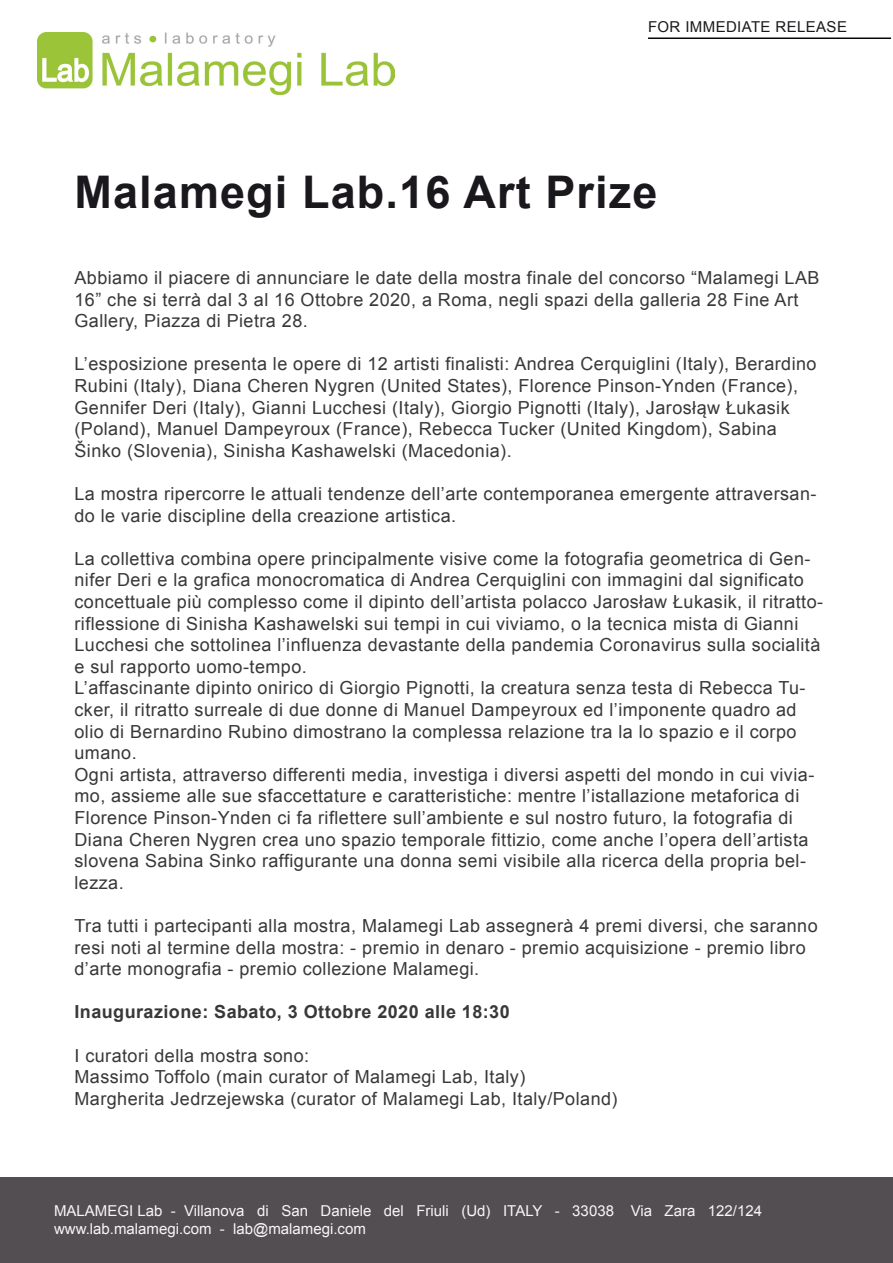
<style>
.page{position:relative;width:893px;height:1263px;background:#fff}
.page>*{position:absolute;margin:0;border:0;box-sizing:border-box;transform-origin:0 0}
.t1{font:700 45px "Arial";letter-spacing:.025em;color:#1a181c}
.t2{font:18px/21.6px "Arial";letter-spacing:.025em;color:#38383a}
.t3{font:700 18px "Arial";letter-spacing:.025em;color:#38383a}
.t4{font:15px "Arial";color:#f8f6f6}
.t5{font:15px "Arial";letter-spacing:.025em;color:#1a181c}
</style>
<div class="page">
<div style="left:0;top:1178px;width:893px;height:85px;background:#534e52"></div>
<hr style="left:648px;top:38px;width:243px;height:1px;background:#040809">
<img style="left:38px;top:32px;width:356px;height:62px">
<p class="t5" style="left:648px;top:17px;width:200px">FOR IMMEDIATE RELEASE</p>
<p class="t1" style="left:74px;top:163px;width:585px">Malamegi Lab.16 Art Prize</p>
<p class="t2" style="left:74px;top:267px;width:746px">Abbiamo il piacere di annunciare le date della mostra finale del concorso “Malamegi LAB<br>16” che si terrà dal 3 al 16 Ottobre 2020, a Roma, negli spazi della galleria 28 Fine Art<br>Gallery, Piazza di Pietra 28.</p>
<p class="t2" style="left:74px;top:353px;width:744px">L’esposizione presenta le opere di 12 artisti finalisti: Andrea Cerquiglini (Italy), Berardino Rubini (Italy), Diana Cheren Nygren (United States), Florence Pinson-Ynden (France), Gennifer Deri (Italy), Gianni Lucchesi (Italy), Giorgio Pignotti (Italy), Jarosłąw Łukasik (Poland), Manuel Dampeyroux (France), Rebecca Tucker (United Kingdom), Sabina Šinko (Slovenia), Sinisha Kashawelski (Macedonia).</p>
<p class="t2" style="left:74px;top:483px;width:744px">La mostra ripercorre le attuali tendenze dell’arte contemporanea emergente attraversan&shy;do le varie discipline della creazione artistica.</p>
<p class="t2" style="left:74px;top:548px;width:750px">La collettiva combina opere principalmente visive come la fotografia geometrica di Gen&shy;nifer Deri e la grafica monocromatica di Andrea Cerquiglini con immagini dal significato concettuale più complesso come il dipinto dell’artista polacco Jarosław Łukasik, il ritratto&shy;riflessione di Sinisha Kashawelski sui tempi in cui viviamo, o la tecnica mista di Gianni Lucchesi che sottolinea l’influenza devastante della pandemia Coronavirus sulla socialità e sul rapporto uomo-tempo.</p>
<p class="t2" style="left:74px;top:677px;width:733px">L’affascinante dipinto onirico di Giorgio Pignotti, la creatura senza testa di Rebecca Tu&shy;cker, il ritratto surreale di due donne di Manuel Dampeyroux ed l’imponente quadro ad olio di Bernardino Rubino dimostrano la complessa relazione tra la lo spazio e il corpo umano.</p>
<p class="t2" style="left:74px;top:764px;width:741px">Ogni artista, attraverso differenti media, investiga i diversi aspetti del mondo in cui vivia&shy;mo, assieme alle sue sfaccettature e caratteristiche: mentre l’istallazione metaforica di Florence Pinson-Ynden ci fa riflettere sull’ambiente e sul nostro futuro, la fotografia di Diana Cheren Nygren crea uno spazio temporale fittizio, come anche l’opera dell’artista slovena Sabina Sinko raffigurante una donna semi visibile alla ricerca della propria bel&shy;lezza.</p>
<p class="t2" style="left:74px;top:915px;width:745px">Tra tutti i partecipanti alla mostra, Malamegi Lab assegnerà 4 premi diversi, che saranno resi noti al termine della mostra: - premio in denaro - premio acquisizione - premio libro d’arte monografia - premio collezione Malamegi.</p>
<p class="t3" style="left:74px;top:1000px;width:437px">Inaugurazione: Sabato, 3 Ottobre 2020 alle 18:30</p>
<p class="t2" style="left:74px;top:1045px;width:236px">I curatori della mostra sono:</p>
<p class="t2" style="left:74px;top:1066px;width:452px">Massimo Toffolo (main curator of Malamegi Lab, Italy)</p>
<p class="t2" style="left:74px;top:1088px;width:545px">Margherita Jedrzejewska (curator of Malamegi Lab, Italy/Poland)</p>
<p class="t4" style="left:54px;top:1200px;width:710px">MALAMEGI Lab - Villanova di San Daniele del Friuli (Ud) ITALY - 33038 Via Zara 122/124</p>
<p class="t4" style="left:54px;top:1218px;width:313px">www.lab.malamegi.com - lab@malamegi.com</p>
</div>
